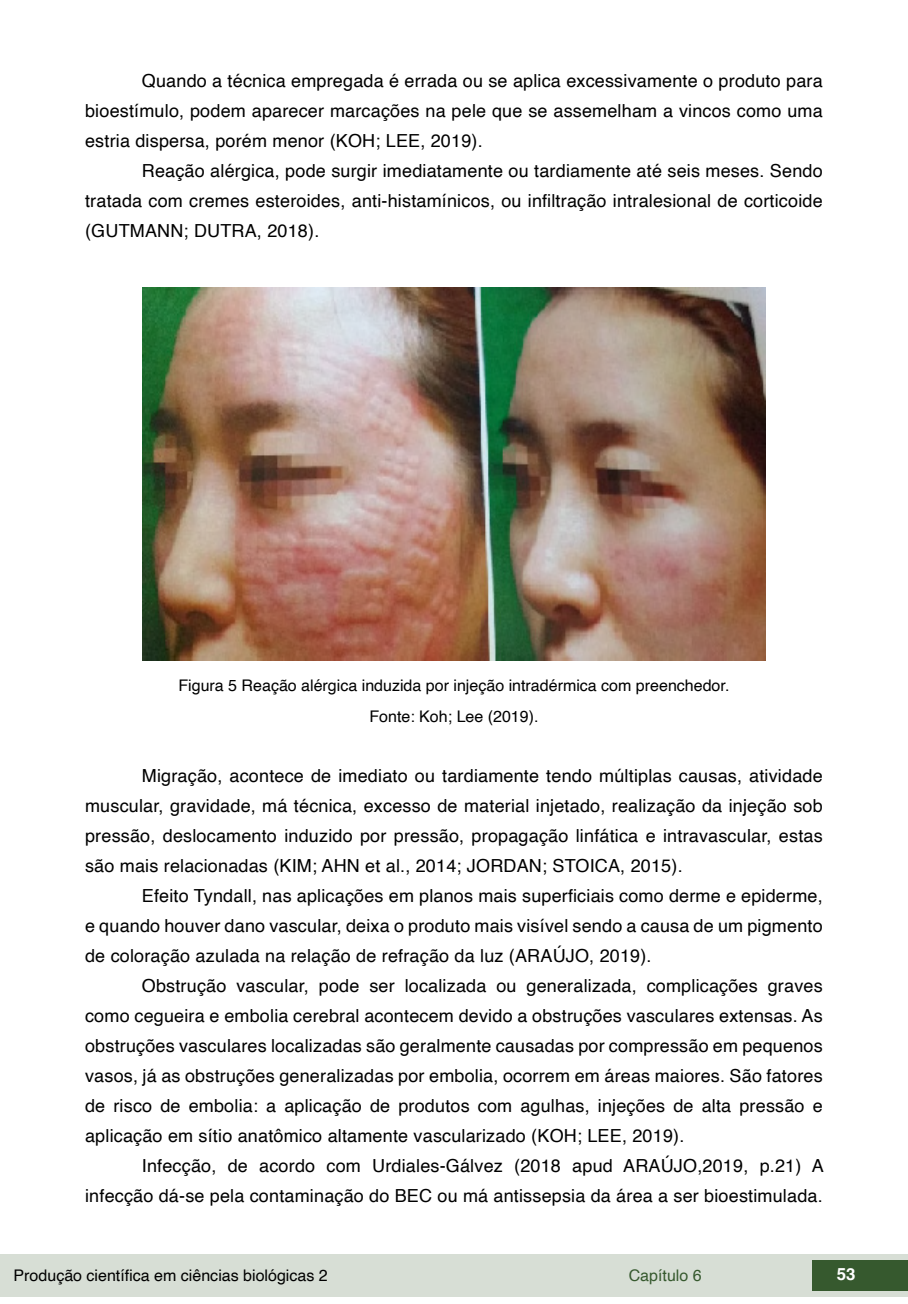
<style>
.page{position:relative;width:908px;height:1304px;background:#fff}
.page>*{position:absolute;margin:0;border:0;box-sizing:border-box;transform-origin:0 0}
.t1{font:18px/30px "Helvetica";letter-spacing:.01em;color:#000;text-align:justify}
.t2{font:700 16.8px "Helvetica";color:#fff}
.t3{font:16px/30.6px "Helvetica";color:#000;text-align:center}
.t4{font:16px "Helvetica";color:#36592e}
</style>
<div class="page">
<div style="left:0;top:1254px;width:906px;height:43px;background:#d7ded5"></div>
<div style="left:812px;top:1261px;width:95px;height:30px;background:#36592e"></div>
<img style="left:143px;top:287px;width:621px;height:374px">
<p class="t1" style="left:85px;top:66px;width:738px;text-indent:57px">Quando a técnica empregada é errada ou se aplica excessivamente o produto para bioestímulo, podem aparecer marcações na pele que se assemelham a vincos como uma estria dispersa, porém menor (KOH; LEE, 2019).</p>
<p class="t1" style="left:85px;top:156px;width:738px;text-indent:57px">Reação alérgica, pode surgir imediatamente ou tardiamente até seis meses. Sendo tratada com cremes esteroides, anti-histamínicos, ou infiltração intralesional de corticoide (GUTMANN; DUTRA, 2018).</p>
<p class="t3" style="left:178px;top:671px;width:552px">Figura 5 Reação alérgica induzida por injeção intradérmica com preenchedor.<br>Fonte: Koh; Lee (2019).</p>
<p class="t1" style="left:85px;top:761px;width:738px;text-indent:57px">Migração, acontece de imediato ou tardiamente tendo múltiplas causas, atividade muscular, gravidade, má técnica, excesso de material injetado, realização da injeção sob pressão, deslocamento induzido por pressão, propagação linfática e intravascular, estas são mais relacionadas (KIM; AHN et al., 2014; JORDAN; STOICA, 2015).</p>
<p class="t1" style="left:85px;top:881px;width:738px;text-indent:57px">Efeito Tyndall, nas aplicações em planos mais superficiais como derme e epiderme, e quando houver dano vascular, deixa o produto mais visível sendo a causa de um pigmento de coloração azulada na relação de refração da luz (ARAÚJO, 2019).</p>
<p class="t1" style="left:85px;top:971px;width:738px;text-indent:57px">Obstrução vascular, pode ser localizada ou generalizada, complicações graves como cegueira e embolia cerebral acontecem devido a obstruções vasculares extensas. As obstruções vasculares localizadas são geralmente causadas por compressão em pequenos vasos, já as obstruções generalizadas por embolia, ocorrem em áreas maiores. São fatores de risco de embolia: a aplicação de produtos com agulhas, injeções de alta pressão e aplicação em sítio anatômico altamente vascularizado (KOH; LEE, 2019).</p>
<p class="t1" style="left:85px;top:1151px;width:739px;text-align:right">Infecção, de acordo com Urdiales-Gálvez (2018 apud ARAÚJO,2019, p.21) A infecção dá-se pela contaminação do BEC ou má antissepsia da área a ser bioestimulada.</p>
<p class="t3" style="left:14px;top:1260px;width:315px">Produção científica em ciências biológicas 2</p>
<p class="t4" style="left:628px;top:1263px;width:74px">Capítulo 6</p>
<p class="t2" style="left:836px;top:1264px;width:20px">53</p>
</div>
